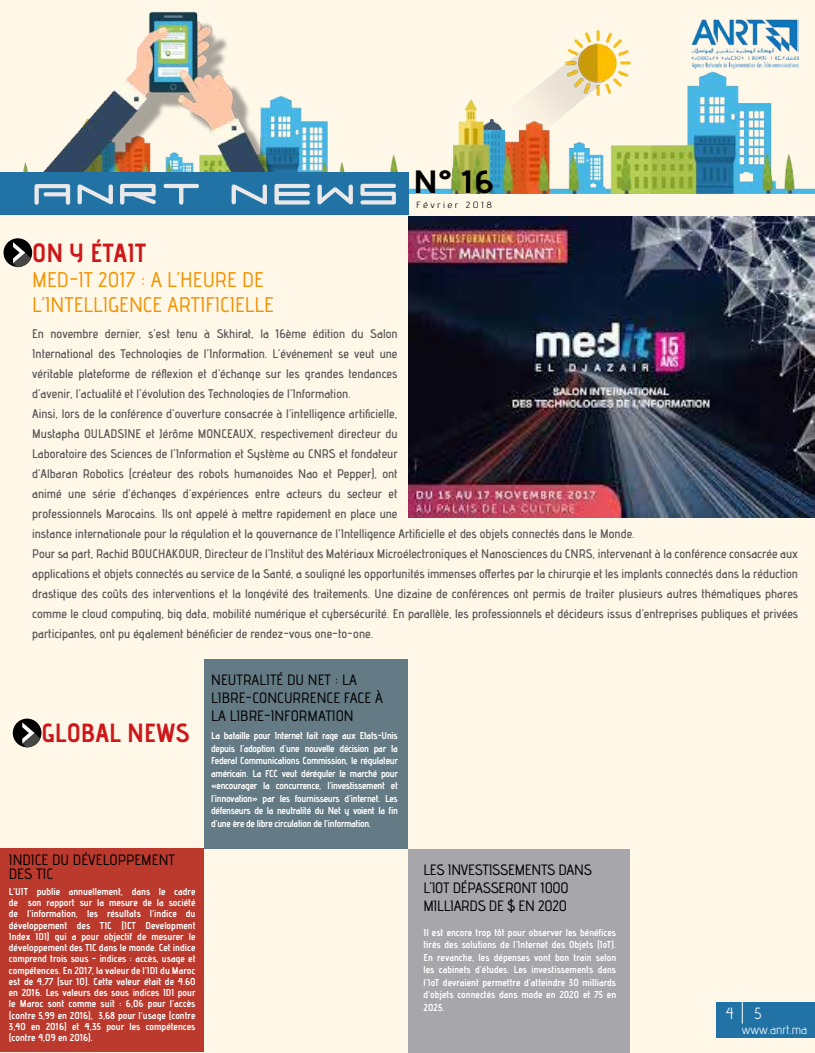
<style>
.page{position:relative;width:815px;height:1053px;background:#fff}
.page>*{position:absolute;margin:0;border:0;box-sizing:border-box;transform-origin:0 0}
.t1{font:51px "FLATS";color:#eae8e9}
.t2{font:32.25px "advent Bd 3";color:#000;scale:1.2 1}
.t3{font:26.25px "advent Bd 3";color:#cd171a}
.t4{font:21.25px/25px "advent Bd 1";color:#f39200}
.t5{font:16.25px "advent";color:#fff}
.t6{font:15px/18px "advent Bd 1";color:#000}
.t7{font:15px/18px "advent Bd 1";letter-spacing:-.02em;color:#000}
.t8{font:12.5px/20px "advent Bd 2";color:#575756}
.t9{font:12.5px "advent";color:#fff}
.t10{font:10px/12.5px "advent Bd 3";color:#fff}
.t11{font:10px/12.5px "advent Bd 3";letter-spacing:-.03em;color:#fff;text-align:right}
.t12{font:9px "advent";letter-spacing:.22em;color:#000;scale:1.2 1}
</style>
<div class="page">
<div style="left:0;top:0;width:815px;height:1052px;background:#fff8e9"></div>
<img style="left:23px;top:11px;width:792px;height:182px">
<div style="left:0;top:172px;width:408px;height:42px;background:#2173a6"></div>
<img style="left:408px;top:216px;width:407px;height:301px">
<div style="left:4px;top:238px;width:28px;height:29px;background:#000;border-radius:50%"></div>
<svg style="left:13px;top:242px;width:18px;height:26px"></svg>
<div style="left:716px;top:1001px;width:99px;height:36px;background:#2173a6"></div>
<svg style="left:742px;top:1001px;width:1px;height:22px"></svg>
<div style="left:13px;top:718px;width:28px;height:29px;background:#000;border-radius:50%"></div>
<svg style="left:22px;top:722px;width:18px;height:26px"></svg>
<div style="left:204px;top:659px;width:203px;height:190px;background:#647a84"></div>
<div style="left:0;top:848px;width:203px;height:204px;background:#bb3a2d"></div>
<img style="left:691px;top:18px;width:107px;height:51px">
<div style="left:408px;top:849px;width:222px;height:203px;background:#a6a6ab"></div>
<h1 class="t1" style="left:30px;top:157px;width:174px">ANRT</h1>
<h1 class="t1" style="left:228px;top:157px;width:173px">NEWS</h1>
<h3 class="t3" style="left:32px;top:237px;width:116px">ON Y ÉTAIT</h3>
<h3 class="t4" style="left:32px;top:266px;width:243px">MED-IT 2017 ’LA: HEURE DE<br>’L INTELLIGENCE ARTIFICIELLE</h3>
<h2 class="t2" style="left:413px;top:162px;width:69px">N° 16</h2>
<p class="t12" style="left:466px;top:199px;width:24px">2018</p>
<p class="t12" style="left:416px;top:199px;width:37px">Février</p>
<p class="t8" style="left:105px;top:323px;width:67px">dernier ’s, est</p>
<p class="t8" style="left:217px;top:323px;width:39px">Skhirat,</p>
<p class="t8" style="left:313px;top:323px;width:34px">édition</p>
<p class="t8" style="left:370px;top:323px;width:29px">Salon</p>
<p class="t8" style="left:32px;top:323px;width:13px">En</p>
<p class="t8" style="left:32px;top:343px;width:367px">International des Technologies de ’l Information ’L. événement se veut une</p>
<p class="t8" style="left:32px;top:363px;width:367px">véritable plateforme de réflexion et ’d échange sur les grandes tendances</p>
<p class="t8" style="left:32px;top:383px;width:320px">’d avenir ’l, actualité et ’l évolution des Technologies de ’l Information.</p>
<p class="t8" style="left:32px;top:403px;width:367px">Ainsi, lors de la conférence ’d ouverture consacrée ’là intelligence artificielle,</p>
<p class="t8" style="left:32px;top:423px;width:367px">Mustapha OULADSINE et Jérôme MONCEAUX, respectivement directeur du</p>
<p class="t8" style="left:32px;top:443px;width:367px">Laboratoire des Sciences de ’l Information et Système au CNRS et fondateur</p>
<p class="t8" style="left:32px;top:463px;width:367px">’d Albaran Robotics (créateur des robots humanoïdes Nao et Pepper ,) ont</p>
<p class="t8" style="left:389px;top:483px;width:10px">et</p>
<p class="t8" style="left:51px;top:323px;width:49px">novembre</p>
<p class="t8" style="left:177px;top:323px;width:23px">tenu</p>
<p class="t8" style="left:260px;top:323px;width:10px">la</p>
<p class="t8" style="left:276px;top:323px;width:32px">16ème</p>
<p class="t8" style="left:352px;top:323px;width:14px">du</p>
<p class="t8" style="left:204px;top:323px;width:7px">à</p>
<p class="t8" style="left:122px;top:483px;width:56px">’d échanges</p>
<p class="t8" style="left:183px;top:483px;width:67px">’d expériences</p>
<p class="t8" style="left:32px;top:483px;width:768px">animé<br>professionnels Marocains. Ils ont appelé à mettre rapidement en place une<br>instance internationale pour la régulation et la gouvernance de ’l Intelligence Artificielle et des objets connectés dans le Monde.<br>Pour sa part, Rachid BOUCHAKOUR, Directeur de ’l Institut des Matériaux Microélectroniques et Nanosciences du CNRS, intervenant laà conférence consacrée aux applications et objets connectés au service de la Santé a, souligné les opportunités immenses offertes par la chirurgie et les implants connectés dans la réduction drastique des coûts des interventions et la longévité des traitements. Une dizaine de conférences ont permis de traiter plusieurs autres thématiques phares comme le cloud computing, big data, mobilité numérique et cybersécurité. En parallèle, les professionnels et décideurs issus ’d entreprises publiques et privées participantes, ont pu également bénéficier de rendez-vous one-to-one.</p>
<p class="t8" style="left:93px;top:483px;width:25px">série</p>
<p class="t8" style="left:255px;top:483px;width:26px">entre</p>
<p class="t8" style="left:287px;top:483px;width:37px">acteurs</p>
<p class="t8" style="left:328px;top:483px;width:14px">du</p>
<p class="t8" style="left:347px;top:483px;width:37px">secteur</p>
<p class="t8" style="left:68px;top:483px;width:19px">une</p>
<h3 class="t3" style="left:41px;top:717px;width:150px">GLOBAL NEWS</h3>
<p class="t6" style="left:9px;top:852px;width:168px;line-height:13.8px">INDICE DU DÉVELOPPEMENT<br>DES TIC</p>
<p class="t10" style="left:174px;top:884px;width:23px">cadre</p>
<p class="t10" style="left:9px;top:884px;width:21px">’L UIT</p>
<p class="t10" style="left:37px;top:884px;width:25px">publie</p>
<p class="t10" style="left:69px;top:884px;width:56px">annuellement,</p>
<p class="t10" style="left:132px;top:884px;width:20px">dans</p>
<p class="t10" style="left:159px;top:884px;width:8px">le</p>
<p class="t10" style="left:9px;top:896px;width:11px">de</p>
<p class="t10" style="left:9px;top:907px;width:11px">de</p>
<p class="t10" style="left:169px;top:896px;width:28px">société</p>
<p class="t10" style="left:46px;top:896px;width:30px">rapport</p>
<p class="t10" style="left:97px;top:896px;width:8px">la</p>
<p class="t10" style="left:143px;top:896px;width:11px">de</p>
<p class="t10" style="left:157px;top:896px;width:8px">la</p>
<p class="t10" style="left:109px;top:896px;width:30px">mesure</p>
<p class="t10" style="left:28px;top:896px;width:15px">son</p>
<p class="t10" style="left:80px;top:896px;width:14px">sur</p>
<p class="t10" style="left:27px;top:907px;width:52px">’l information,</p>
<p class="t10" style="left:150px;top:907px;width:28px">’l indice</p>
<p class="t10" style="left:87px;top:907px;width:12px">les</p>
<p class="t10" style="left:107px;top:907px;width:35px">résultats</p>
<p class="t10" style="left:186px;top:907px;width:11px">du</p>
<p class="t10" style="left:121px;top:918px;width:16px">(ICT</p>
<p class="t10" style="left:100px;top:918px;width:13px">TIC</p>
<p class="t10" style="left:146px;top:918px;width:51px">Development</p>
<p class="t10" style="left:9px;top:918px;width:60px">développement</p>
<p class="t10" style="left:77px;top:918px;width:15px">des</p>
<p class="t10" style="left:36px;top:929px;width:16px">IDI)</p>
<p class="t10" style="left:104px;top:929px;width:30px">objectif</p>
<p class="t10" style="left:55px;top:929px;width:13px">qui</p>
<p class="t10" style="left:9px;top:929px;width:23px">Index</p>
<p class="t10" style="left:9px;top:941px;width:188px">développement des TIC dans le monde. Cet indice</p>
<p class="t10" style="left:9px;top:952px;width:188px">comprend trois sous - indices : accès, usage et</p>
<p class="t10" style="left:9px;top:963px;width:188px">compétences. En 2017, la valeur de ’l IDI du Maroc</p>
<p class="t10" style="left:9px;top:974px;width:188px">est de 4,77 (sur 10 .) Cette valeur était de 4.60</p>
<p class="t10" style="left:9px;top:986px;width:188px">en 2016. Les valeurs des sous indices IDI pour</p>
<p class="t10" style="left:9px;top:997px;width:188px">le Maroc sont comme suit : 6,06 pour ’l accès</p>
<p class="t10" style="left:99px;top:1008px;width:98px">3,68 pour ’l usage (contre</p>
<p class="t10" style="left:137px;top:929px;width:11px">de</p>
<p class="t10" style="left:189px;top:929px;width:8px">le</p>
<p class="t10" style="left:151px;top:929px;width:34px">mesurer</p>
<p class="t10" style="left:81px;top:929px;width:19px">pour</p>
<p class="t10" style="left:72px;top:929px;width:6px">a</p>
<p class="t10" style="left:9px;top:1008px;width:86px">(contre 5,99 en 2016 ,)</p>
<p class="t10" style="left:46px;top:1019px;width:23px">2016)</p>
<p class="t10" style="left:9px;top:1020px;width:86px;line-height:11.2px">3,40<br>(contre 4,09 en 2016 .(</p>
<p class="t10" style="left:72px;top:1019px;width:9px">et</p>
<p class="t10" style="left:85px;top:1019px;width:18px">4,35</p>
<p class="t10" style="left:129px;top:1019px;width:12px">les</p>
<p class="t10" style="left:146px;top:1019px;width:51px">compétences</p>
<p class="t10" style="left:31px;top:1019px;width:11px">en</p>
<p class="t10" style="left:106px;top:1019px;width:19px">pour</p>
<p class="t6" style="left:211px;top:670px;width:173px">NEUTRALITÉ DU NET : LA<br>LIBRE-CONCURRENCE FACE À<br>LA LIBRE-INFORMATION</p>
<p class="t11" style="left:211px;top:729px;width:188px">La bataille pour Internet fait rage aux Etats-Unis la</p>
<p class="t11" style="left:240px;top:742px;width:36px">’l adoption</p>
<p class="t10" style="left:280px;top:742px;width:21px">’d une</p>
<p class="t10" style="left:211px;top:742px;width:25px">depuis</p>
<p class="t11" style="left:211px;top:754px;width:188px">Federal Communications Commission le, régulateur</p>
<p class="t11" style="left:211px;top:767px;width:188px">américain. La FCC veut déréguler le marché pour</p>
<p class="t10" style="left:391px;top:779px;width:8px">et</p>
<p class="t11" style="left:340px;top:742px;width:31px">décision</p>
<p class="t11" style="left:305px;top:742px;width:32px">nouvelle</p>
<p class="t10" style="left:374px;top:742px;width:14px">par</p>
<p class="t11" style="left:327px;top:779px;width:59px">’l investissement</p>
<p class="t10" style="left:263px;top:779px;width:8px">la</p>
<p class="t11" style="left:211px;top:779px;width:48px">«encourager</p>
<p class="t11" style="left:276px;top:779px;width:47px">concurrence,</p>
<p class="t11" style="left:295px;top:792px;width:46px">fournisseurs</p>
<p class="t11" style="left:211px;top:792px;width:188px;text-align:left">’l innovation»<br>défenseurs de la neutralité du Net y voient la fin ’d une ère de libre circulation de ’l information.</p>
<p class="t11" style="left:345px;top:792px;width:37px">’d internet.</p>
<p class="t10" style="left:280px;top:792px;width:12px">les</p>
<p class="t10" style="left:385px;top:792px;width:14px">Les</p>
<p class="t10" style="left:263px;top:792px;width:14px">par</p>
<p class="t7" style="left:423px;top:860px;width:170px">LES INVESTISSEMENTS DANS 'LIOT DÉPASSERONT 1000<br>MILLIARDS DE $ EN 2020</p>
<p class="t10" style="left:423px;top:925px;width:194px;text-align:justify">Il est encore trop tôt pour observer les bénéfices tirés des solutions de ’l Internet des Objets (IoT .( En revanche, les dépenses vont bon train selon les cabinets ’d études. Les investissements dans ’l IoT devraient permettre ’d atteindre 30 milliards ’d objets connectés dans mode en 2020 et 75 en 2025.</p>
<h3 class="t5" style="left:726px;top:1002px;width:9px">4</h3>
<h3 class="t5" style="left:754px;top:1002px;width:9px">5</h3>
<p class="t9" style="left:742px;top:1021px;width:67px">www.anrt.ma</p>
</div>
